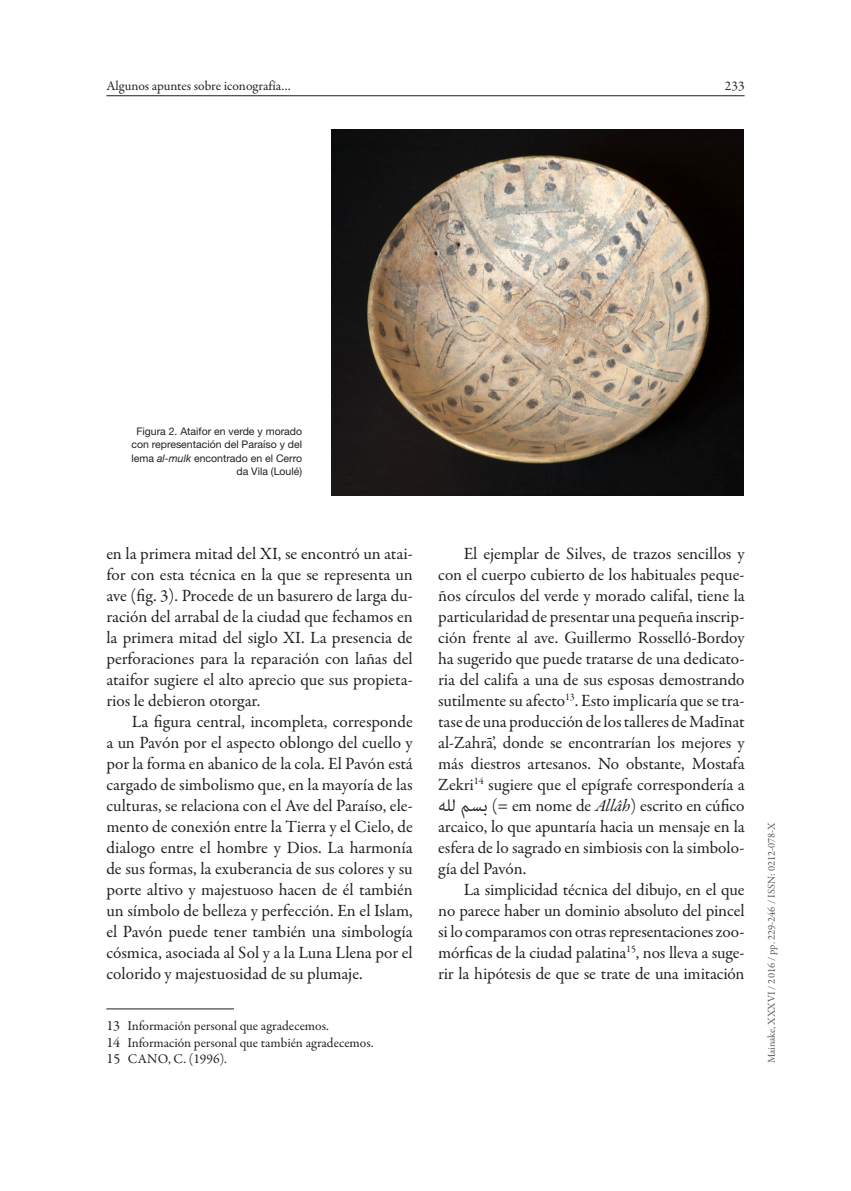
<style>
.page{position:relative;width:851px;height:1191px;background:#fff}
.page>*{position:absolute;margin:0;border:0;box-sizing:border-box;transform-origin:0 0}
.t1{font:24px "Adobe Arabic";color:#231f20}
.t2{font:17.25px/21px "Garamond Premr Pro";letter-spacing:-.005em;color:#231f20;text-align:justify}
.t3{font:13.5px/16.5px "Garamond Premr Pro";color:#231f20}
.t4{font:10.5px/13.5px "Helvetica Neue LT Std";color:#231f20;text-align:right}
.t5{font:10.5px "Garamond Premr Pro";color:#57585a}
.s1{font-family:"Helvetica Neue";font-style:italic}
.s2{font-size:14.25px}
.s3{font-style:italic}
</style>
<div class="page">
<hr style="left:106px;top:95px;width:638px;height:1px;background:#231f20">
<img style="left:332px;top:130px;width:411px;height:366px">
<hr style="left:106px;top:1008px;width:128px;height:1px;background:#231f20">
<p class="t3" style="left:106px;top:78px;width:186px">Algunos apuntes sobre iconografía…</p>
<p class="t3" style="left:724px;top:78px;width:21px">233</p>
<p class="t4" style="left:131px;top:424px;width:172px">Figura 2. Ataifor en verde y morado con representación del Paraíso y del lema <span class="s1">al-mulk</span> encontrado en el Cerro da Vila (Loulé)</p>
<p class="t2" style="left:106px;top:543px;width:308px">en la primera mitad del XI, se encontró un atai&shy;for con esta técnica en la que se representa un ave (fig. 3). Procede de un basurero de larga du&shy;ración del arrabal de la ciudad que fechamos en la primera mitad del siglo XI. La presencia de perforaciones para la reparación con lañas del ataifor sugiere el alto aprecio que sus propieta&shy;rios le debieron otorgar.</p>
<p class="t2" style="left:106px;top:711px;width:308px;text-indent:26px">La figura central, incompleta, corresponde a un Pavón por el aspecto oblongo del cuello y por la forma en abanico de la cola. El Pavón está cargado de simbolismo que, en la mayoría de las culturas, se relaciona con el Ave del Paraíso, ele&shy;mento de conexión entre la Tierra y el Cielo, de dialogo entre el hombre y Dios. La harmonía de sus formas, la exuberancia de sus colores y su porte altivo y majestuoso hacen de él también un símbolo de belleza y perfección. En el Islam, el Pavón puede tener también una simbología cósmica, asociada al Sol y a la Luna Llena por el colorido y majestuosidad de su plumaje.</p>
<p class="t3" style="left:106px;top:1018px;width:269px"><span class="s2">13</span> Información personal que agradecemos.<br><span class="s2">14</span> Información personal que también agradecemos.<br><span class="s2">15</span> Cano</p>
<p class="t3" style="left:168px;top:1051px;width:60px">, C. (1996).</p>
<p class="t2" style="left:438px;top:543px;width:308px;text-indent:26px">El ejemplar de Silves, de trazos sencillos y con el cuerpo cubierto de los habituales peque&shy;ños círculos del verde y morado califal, tiene la particularidad de presentar una pequeña inscrip&shy;ción frente al ave. Guillermo Rosselló-Bordoy ha sugerido que puede tratarse de una dedicato&shy;ria del califa a una de sus esposas demostrando sutilmente su afecto<sup>13</sup>. Esto implicaría que se tra&shy;tase de una producción de los talleres de Madīnat al-Zahrā’, donde se encontrarían los mejores y más diestros artesanos. No obstante, Mostafa Zekri<sup>14</sup> sugiere que el epígrafe correspondería a</p>
<h1 class="t1" style="left:438px;top:789px;width:51px">لله بسم</h1>
<p class="t2" style="left:438px;top:795px;width:308px;text-indent:53px">=) em nome de <span class="s3">Allâh</span>) escrito en cúfico arcaico, lo que apuntaría hacia un mensaje en la esfera de lo sagrado en simbiosis con la simbolo&shy;gía del Pavón.</p>
<p class="t2" style="left:438px;top:879px;width:308px;text-indent:26px">La simplicidad técnica del dibujo, en el que no parece haber un dominio absoluto del pincel si lo comparamos con otras representaciones zoo&shy;mórficas de la ciudad palatina<sup>15</sup>, nos lleva a suge&shy;rir la hipótesis de que se trate de una imitación</p>
<p class="t5" style="left:765px;top:1063px;width:242px;rotate:-90deg">Mainake, XXXVI / 2016 / pp. 229-246 / ISSN: 0212-078-X</p>
</div>
